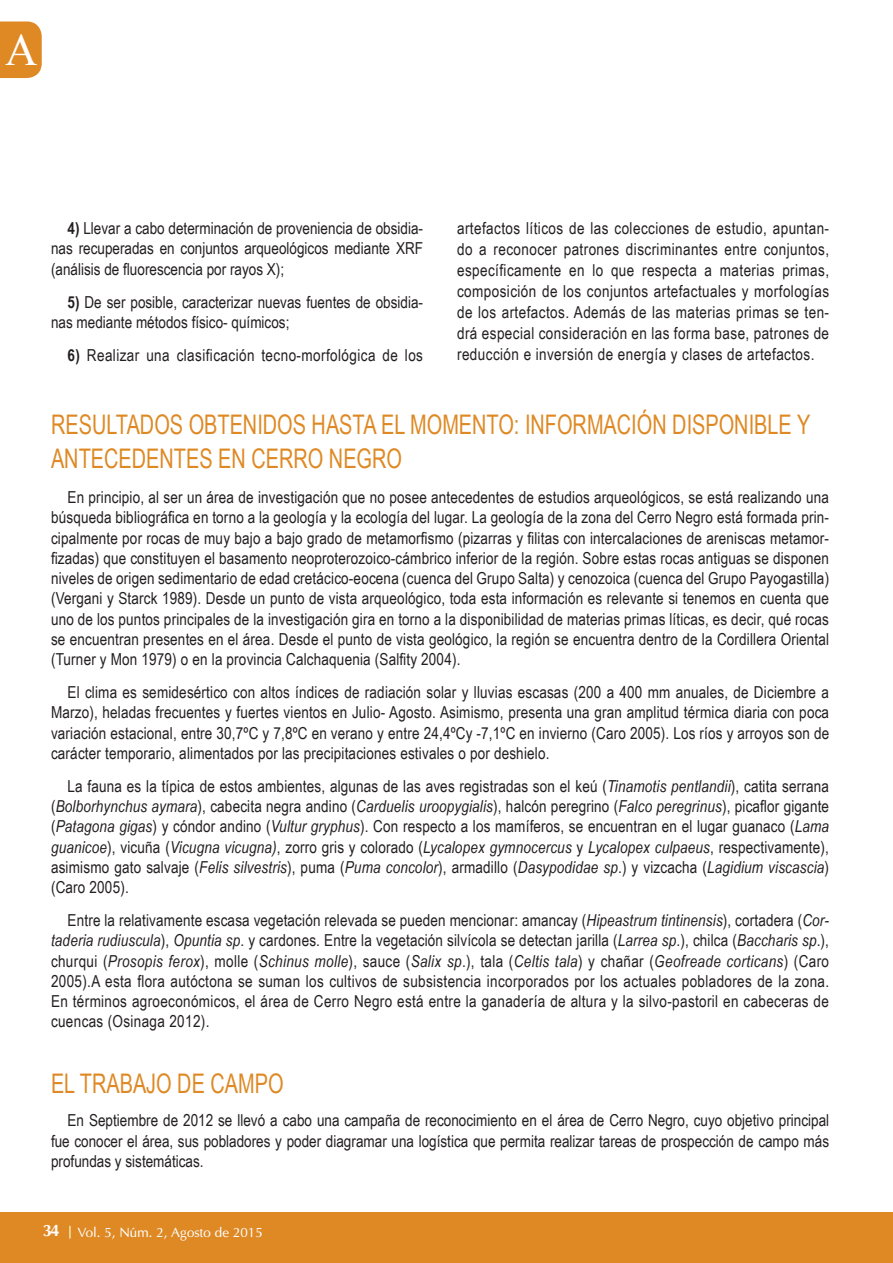
<style>
.page{position:relative;width:893px;height:1263px;background:#fff}
.page>*{position:absolute;margin:0;border:0;box-sizing:border-box;transform-origin:0 0}
.t1{font:45px "Times New Roman";color:#fff}
.t2{font:27px "Arial Narrow";color:#de8924;scale:.9 1}
.t3{font:16.5px/20.2px "Arial Narrow";letter-spacing:.01em;color:#231f20;text-align:justify}
.t4{font:13.5px "Optima";color:#fff}
.s1{font-weight:700}
.s2{font-style:italic}
.s3{font-weight:700;font-size:16.5px}
</style>
<div class="page">
<div style="left:0;top:1213px;width:893px;height:50px;background:#de8924"></div>
<svg style="left:0;top:21px;width:42px;height:57px;background:#df8f2f"></svg>
<p class="t1" style="left:5px;top:20px;width:34px">A</p>
<p class="t3" style="left:51px;top:218px;width:374px;text-indent:16px"><span class="s1">4)</span> Llevar a cabo determinación de proveniencia de obsidia&shy;nas recuperadas en conjuntos arqueológicos mediante XRF (análisis de fluorescencia por rayos X);</p>
<p class="t3" style="left:51px;top:291px;width:374px;text-indent:16px"><span class="s1">5)</span> De ser posible, caracterizar nuevas fuentes de obsidia&shy;nas mediante métodos físico- químicos;</p>
<p class="t3" style="left:68px;top:344px;width:357px"><span class="s1">6)</span> Realizar una clasificación tecno-morfológica de los</p>
<p class="t3" style="left:457px;top:217px;width:374px;line-height:21px">artefactos líticos de las colecciones de estudio, apuntan&shy;do a reconocer patrones discriminantes entre conjuntos, específicamente en lo que respecta a materias primas, composición de los conjuntos artefactuales y morfologías de los artefactos. Además de las materias primas se ten&shy;drá especial consideración en las forma base, patrones de reducción e inversión de energía y clases de artefactos.</p>
<p class="t2" style="left:51px;top:404px;width:198px">Resulta dos obteni</p>
<p class="t2" style="left:263px;top:404px;width:70px">dos hasta</p>
<p class="t2" style="left:381px;top:404px;width:50px">el momento</p>
<p class="t2" style="left:514px;top:404px;width:26px">: info</p>
<p class="t2" style="left:573px;top:404px;width:30px">rmaci</p>
<p class="t2" style="left:637px;top:404px;width:191px">ón disponible y</p>
<p class="t2" style="left:51px;top:438px;width:16px">antece</p>
<p class="t2" style="left:132px;top:438px;width:32px">dentes</p>
<p class="t2" style="left:218px;top:438px;width:201px">en Cerro Negro</p>
<p class="t3" style="left:51px;top:487px;width:780px;text-indent:16px">En principio, al ser un área de investigación que no posee antecedentes de estudios arqueológicos, se está realizando una búsqueda bibliográfica en torno a la geología y la ecología del lugar. La geología de la zona del Cerro Negro está formada prin&shy;cipalmente por rocas de muy bajo a bajo grado de metamorfismo (pizarras y filitas con intercalaciones de areniscas metamor&shy;fizadas) que constituyen el basamento neoproterozoico-cámbrico inferior de la región. Sobre estas rocas antiguas se disponen niveles de origen sedimentario de edad cretácico-eocena (cuenca del Grupo Salta) y cenozoica (cuenca del Grupo Payogastilla) (Vergani y Starck 1989). Desde un punto de vista arqueológico, toda esta información es relevante si tenemos en cuenta que uno de los puntos principales de la investigación gira en torno a la disponibilidad de materias primas líticas, es decir, qué rocas se encuentran presentes en el área. Desde el punto de vista geológico, la región se encuentra dentro de la Cordillera Oriental (Turner y Mon 1979) o en la provincia Calchaquenia (Salfity 2004).</p>
<p class="t3" style="left:51px;top:682px;width:780px;text-indent:16px">El clima es semidesértico con altos índices de radiación solar y lluvias escasas (200 a 400 mm anuales, de Diciembre a Marzo), heladas frecuentes y fuertes vientos en Julio- Agosto. Asimismo, presenta una gran amplitud térmica diaria con poca variación estacional, entre 30,7ºC y 7,8ºC en verano y entre 24,4ºCy -7,1ºC en invierno (Caro 2005). Los ríos y arroyos son de carácter temporario, alimentados por las precipitaciones estivales o por deshielo.</p>
<p class="t3" style="left:51px;top:775px;width:780px;text-indent:16px">La fauna es la típica de estos ambientes, algunas de las aves registradas son el keú (<span class="s2">Tinamotis pentlandii</span>), catita serrana (<span class="s2">Bolborhynchus aymara</span>), cabecita negra andino (<span class="s2">Carduelis uroopygialis</span>), halcón peregrino (<span class="s2">Falco peregrinus</span>), picaflor gigante (<span class="s2">Patagona gigas</span>) y cóndor andino (<span class="s2">Vultur gryphus</span>). Con respecto a los mamíferos, se encuentran en el lugar guanaco (<span class="s2">Lama guanicoe</span>), vicuña (<span class="s2">Vicugna vicugna)</span>, zorro gris y colorado (<span class="s2">Lycalopex gymnocercus</span> y <span class="s2">Lycalopex culpaeus</span>, respectivamente), asimismo gato salvaje (<span class="s2">Felis silvestris</span>), puma (<span class="s2">Puma concolor</span>), armadillo (<span class="s2">Dasypodidae sp</span>.) y vizcacha (<span class="s2">Lagidium viscascia</span>) (Caro 2005).</p>
<p class="t3" style="left:51px;top:909px;width:780px;text-indent:16px">Entre la relativamente escasa vegetación relevada se pueden mencionar: amancay (<span class="s2">Hipeastrum tintinensis</span>), cortadera (<span class="s2">Cor&shy;taderia rudiuscula</span>), <span class="s2">Opuntia sp</span>. y cardones. Entre la vegetación silvícola se detectan jarilla (<span class="s2">Larrea sp</span>.), chilca (<span class="s2">Baccharis sp</span>.), churqui (<span class="s2">Prosopis ferox</span>), molle (<span class="s2">Schinus molle</span>), sauce (<span class="s2">Salix sp</span>.), tala (<span class="s2">Celtis tala</span>) y chañar (<span class="s2">Geofreade corticans</span>) (Caro 2005).A esta flora autóctona se suman los cultivos de subsistencia incorporados por los actuales pobladores de la zona.<br>En términos agroeconómicos, el área de Cerro Negro está entre la ganadería de altura y la silvo-pastoril en cabeceras de cuencas (Osinaga 2012).</p>
<p class="t2" style="left:51px;top:1064px;width:255px">El trabajo de cam po</p>
<p class="t3" style="left:51px;top:1110px;width:780px;text-indent:16px">En Septiembre de 2012 se llevó a cabo una campaña de reconocimiento en el área de Cerro Negro, cuyo objetivo principal fue conocer el área, sus pobladores y poder diagramar una logística que permita realizar tareas de prospección de campo más profundas y sistemáticas.</p>
<p class="t4" style="left:43px;top:1224px;width:222px"><span class="s3">34</span> Vol. 5, Núm. 2, Agosto de 2015</p>
</div>
